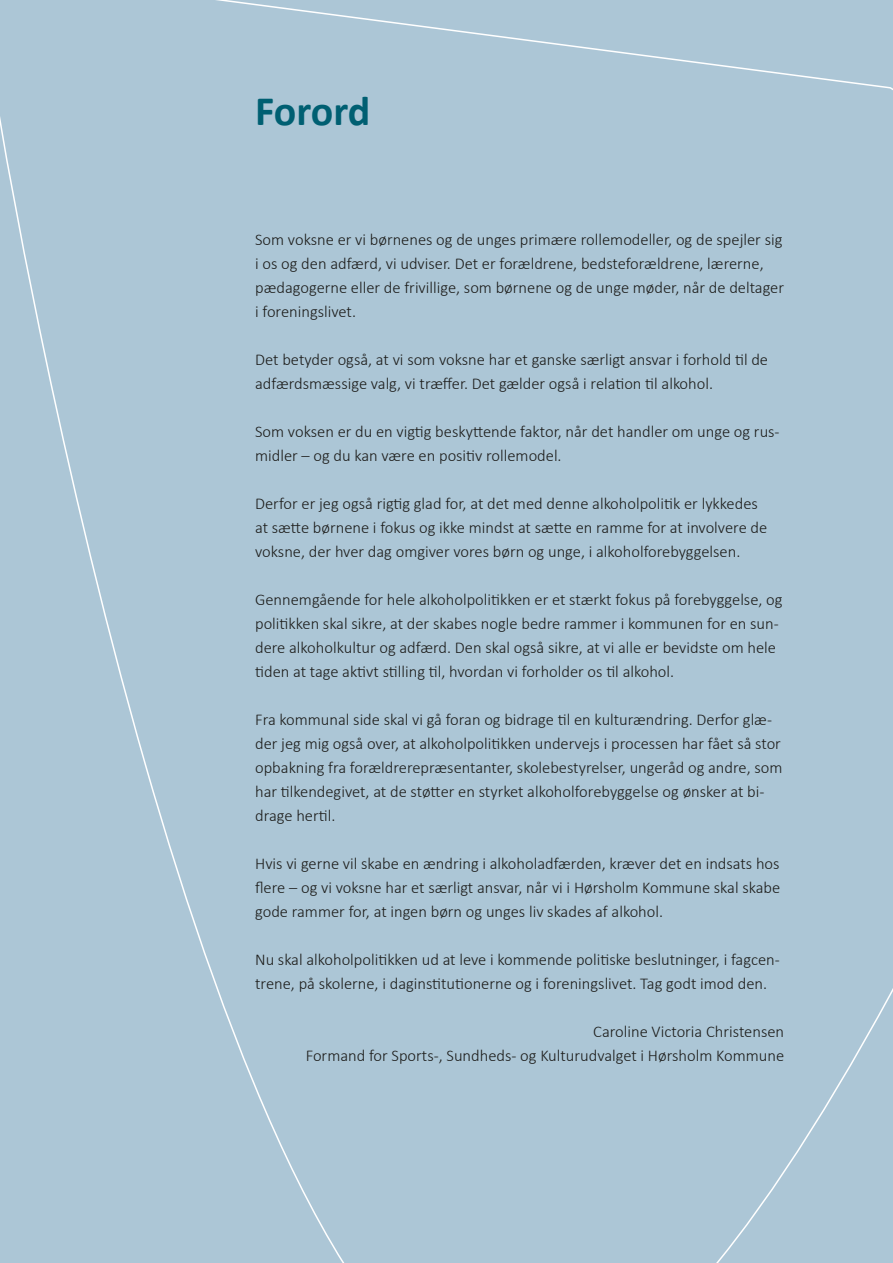
<style>
.page{position:relative;width:893px;height:1263px;background:#acc6d6}
.page>*{position:absolute;margin:0;border:0;box-sizing:border-box;transform-origin:0 0}
.t1{font:700 42px "Calibri";letter-spacing:-.01em;color:#005f72}
.t2{font:16.5px/24px "Calibri Light 2";color:#1d1d1b}
.t3{font:300 16.5px/24px "Calibri";color:#1d1d1b}
.s1{font-family:"Calibri";font-weight:300}
.s2{font-family:"Calibri Light 2";font-weight:400}
</style>
<div class="page">
<h1 class="t1" style="left:255px;top:81px;width:117px">Forord</h1>
<p class="t3" style="left:255px;top:227px;width:530px">Som voksne er vi børnenes og de unges primære rollemodeller, og de spejler sig i os og den adfærd, vi udviser. Det er forældrene, bedsteforældrene, lærerne, pædagogerne eller de frivillige, som børnene og de unge møder, når de deltager i foreningslivet.</p>
<p class="t2" style="left:255px;top:347px;width:514px">Det betyder også, at vi som voksne har et ganske særligt ansvar i forhold til de adfærdsmæssige valg, vi træffer. Det gælder også i relation til alkohol.</p>
<p class="t2" style="left:255px;top:419px;width:526px">Som voksen er du en vigtig beskyttende faktor, når det handler om unge og rus&shy;midler – og du kan være en positiv rollemodel.</p>
<p class="t2" style="left:255px;top:491px;width:514px">Derfor er jeg også rigtig glad for, at det med denne alkoholpolitik er lykkedes at sætte børnene i fokus og ikke mindst at sætte en ramme for at involvere de <span class="s1">voksne, der hver dag omgiver vores børn og unge, i alkoholforebyggelsen.</span></p>
<p class="t2" style="left:255px;top:587px;width:529px">Gennemgående for hele alkoholpolitikken er et stærkt fokus på forebyggelse, og politikken skal sikre, at der skabes nogle bedre rammer i kommunen for en sun&shy;<span class="s1">dere alkoholkultur og adfærd. Den skal også sikre, at vi alle er bevidste om hele </span>tiden at tage aktivt stilling til, hvordan vi forholder os til alkohol.</p>
<p class="t2" style="left:255px;top:707px;width:529px">Fra kommunal side skal vi gå foran og bidrage til en kulturændring. Derfor glæ&shy;der jeg mig også over, at alkoholpolitikken undervejs i processen har fået så stor <span class="s1">opbakning fra forældrerepræsentanter, skolebestyrelser, ungeråd og andre, som </span>har tilkendegivet, at de støtter en styrket alkoholforebyggelse og ønsker at bi&shy;drage hertil.</p>
<p class="t3" style="left:255px;top:851px;width:527px;text-align:justify">Hvis vi gerne vil skabe en ændring i alkoholadfærden, kræver det en indsats hos <span class="s2">flere – og vi voksne har et særligt ansvar, når vi i Hørsholm Kommune skal skabe </span>gode rammer for, at ingen børn og unges liv skades af alkohol.</p>
<p class="t2" style="left:255px;top:947px;width:526px">Nu skal alkoholpolitikken ud at leve i kommende politiske beslutninger, i fagcen&shy;trene, på skolerne, i daginstitutionerne og i foreningslivet. Tag godt imod den.</p>
<p class="t2" style="left:593px;top:1019px;width:192px">Caroline Victoria Christensen</p>
<p class="t2" style="left:306px;top:1043px;width:480px">Formand for Sports-, Sundheds- og Kulturudvalget i Hørsholm Kommune</p>
</div>
